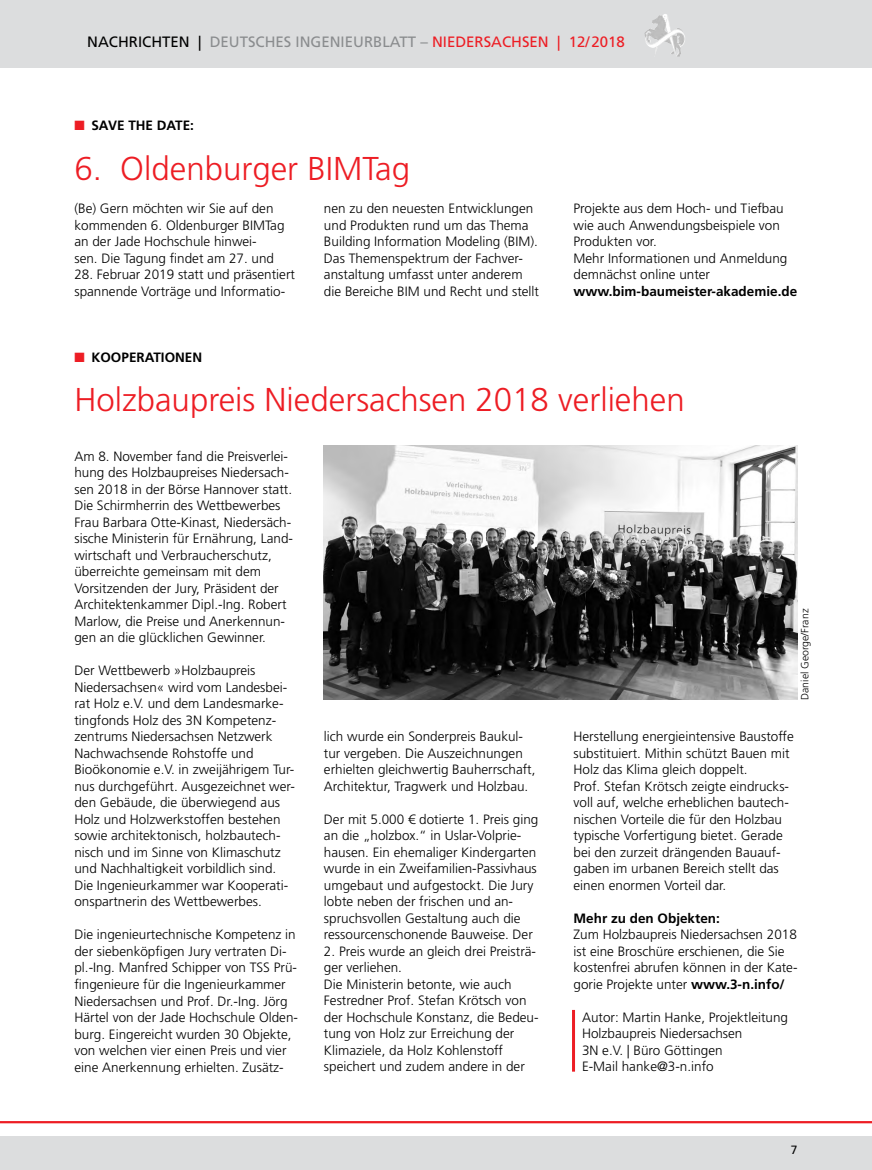
<style>
.page{position:relative;width:872px;height:1170px;background:#fff}
.page>*{position:absolute;margin:0;border:0;box-sizing:border-box;transform-origin:0 0}
.t1{font:300 33px "Frutiger LT Std";color:#ed1d24}
.t2{font:15px "Frutiger LT Std";color:#8a8c8e}
.t3{font:300 13.5px/16.5px "Frutiger LT Std";color:#000}
.t4{font:700 13.5px "Frutiger LT Std";color:#000}
.t5{font:12px "Frutiger LT Std";color:#000}
.t6{font:300 10.5px "Frutiger LT Std";color:#000}
.s1{color:#000}
.s2{color:#ed1d24}
.s3{font-weight:700}
</style>
<div class="page">
<div style="left:0;top:1135px;width:872px;height:34px;background:#dcddde"></div>
<div style="left:0;top:0;width:872px;height:68px;background:#dcddde"></div>
<svg style="left:652px;top:14px;width:13px;height:9px"></svg>
<hr style="left:0;top:1120px;width:872px;height:3px;background:#ed1d24">
<img style="left:324px;top:445px;width:473px;height:254px">
<hr style="left:572px;top:1009px;width:3px;height:62px;background:#ed1d24">
<p class="t2" style="left:87px;top:33px;width:539px"><span class="s1">NACHRICHTEN |</span> DEUTSCHES INGENIEURBLATT – <span class="s2">NIEDERSACHSEN | 12/2018</span></p>
<p class="t4" style="left:74px;top:118px;width:121px"><span class="s2">■</span> SAVE THE DATE:</p>
<h1 class="t1" style="left:74px;top:150px;width:337px">6. Oldenburger BIMTag</h1>
<p class="t3" style="left:74px;top:200px;width:212px">(Be) Gern möchten wir Sie auf den kommenden 6. Oldenburger BIMTag an der Jade Hochschule hinwei-<br>sen. Die Tagung findet am 27. und</p>
<p class="t3" style="left:74px;top:266px;width:222px">28. Februar 2019 statt und präsentiert spannende Vorträge und Informatio-</p>
<p class="t3" style="left:324px;top:200px;width:217px">nen zu den neuesten Entwicklungen und Produkten rund um das Thema Building Information Modeling (BIM).<br>Das Themenspektrum der Fachver&shy;anstaltung umfasst unter anderem die Bereiche BIM und Recht und stellt</p>
<p class="t3" style="left:573px;top:200px;width:215px">Projekte aus dem Hoch- und Tiefbau wie auch Anwendungsbeispiele von<br>Produkten vor.<br>Mehr Informationen und Anmeldung demnächst online unter</p>
<p class="t4" style="left:573px;top:283px;width:225px">www.bim-baumeister-akademie.de</p>
<p class="t4" style="left:74px;top:349px;width:129px"><span class="s2">■</span> KOOPERATIONEN</p>
<h1 class="t1" style="left:74px;top:381px;width:612px">Holzbaupreis Niedersachsen 2018 verliehen</h1>
<p class="t3" style="left:74px;top:448px;width:220px">Am 8. November fand die Preisverlei&shy;hung des Holzbaupreises Niedersach&shy;sen 2018 in der Börse Hannover statt.<br>Die Schirmherrin des Wettbewerbes Frau Barbara Otte-Kinast, Niedersäch&shy;sische Ministerin für Ernährung, Land&shy;wirtschaft und Verbraucherschutz, überreichte gemeinsam mit dem Vorsitzenden der Jury, Präsident der Architektenkammer Dipl.-Ing. Robert Marlow, die Preise und Anerkennun&shy;gen an die glücklichen Gewinner.</p>
<p class="t3" style="left:74px;top:662px;width:222px">Der Wettbewerb »Holzbaupreis Niedersachsen« wird vom Landesbei&shy;rat Holz e.V. und dem Landesmarke&shy;tingfonds Holz des 3N Kompetenz&shy;zentrums Niedersachsen Netzwerk Nachwachsende Rohstoffe und Bioökonomie e.V. in zweijährigem Tur&shy;nus durchgeführt. Ausgezeichnet wer&shy;den Gebäude, die überwiegend aus Holz und Holzwerkstoffen bestehen sowie architektonisch, holzbautech&shy;nisch und im Sinne von Klimaschutz und Nachhaltigkeit vorbildlich sind.<br>Die Ingenieurkammer war Kooperati&shy;onspartnerin des Wettbewerbes.</p>
<p class="t3" style="left:74px;top:926px;width:225px">Die ingenieurtechnische Kompetenz in der siebenköpfigen Jury vertraten Di&shy;pl.-Ing. Manfred Schipper von TSS Prü&shy;fingenieure für die Ingenieurkammer Niedersachsen und Prof. Dr.-Ing. Jörg Härtel von der Jade Hochschule Olden&shy;burg. Eingereicht wurden 30 Objekte, von welchen vier einen Preis und vier eine Anerkennung erhielten. Zusätz-</p>
<p class="t6" style="left:799px;top:699px;width:93px;rotate:-90deg">Daniel George/Franz</p>
<p class="t3" style="left:573px;top:728px;width:222px">Herstellung energieintensive Baustoffe substituiert. Mithin schützt Bauen mit Holz das Klima gleich doppelt.<br>Prof. Stefan Krötsch zeigte eindrucks&shy;voll auf, welche erheblichen bautech&shy;nischen Vorteile die für den Holzbau typische Vorfertigung bietet. Gerade bei den zurzeit drängenden Bauauf&shy;gaben im urbanen Bereich stellt das einen enormen Vorteil dar.</p>
<p class="t4" style="left:573px;top:910px;width:148px">Mehr zu den Objekten:</p>
<p class="t3" style="left:573px;top:926px;width:225px">Zum Holzbaupreis Niedersachsen 2018 ist eine Broschüre erschienen, die Sie kostenfrei abrufen können in der Kate&shy;gorie Projekte unter <span class="s3">www.3-n.info/</span></p>
<p class="t3" style="left:582px;top:1009px;width:208px">Autor: Martin Hanke, Projektleitung<br>Holzbaupreis Niedersachsen<br>3N e.V. | Büro Göttingen<br>E-Mail hanke@3-n.info</p>
<p class="t3" style="left:324px;top:728px;width:213px">lich wurde ein Sonderpreis Baukul&shy;tur vergeben. Die Auszeichnungen erhielten gleichwertig Bauherrschaft, Architektur, Tragwerk und Holzbau.</p>
<p class="t3" style="left:324px;top:811px;width:216px">Der mit 5.000 € dotierte 1. Preis ging an die „holzbox.“ in Uslar-Volprie&shy;hausen. Ein ehemaliger Kindergarten wurde in ein Zweifamilien-Passivhaus umgebaut und aufgestockt. Die Jury lobte neben der frischen und an&shy;spruchsvollen Gestaltung auch die ressourcenschonende Bauweise. Der</p>
<p class="t3" style="left:324px;top:943px;width:216px">2. Preis wurde an gleich drei Preisträ&shy;ger verliehen.<br>Die Ministerin betonte, wie auch<br>Festredner Prof. Stefan Krötsch von der Hochschule Konstanz, die Bedeu&shy;tung von Holz zur Erreichung der<br>Klimaziele, da Holz Kohlenstoff speichert und zudem andere in der</p>
<p class="t5" style="left:791px;top:1142px;width:8px">7</p>
</div>
